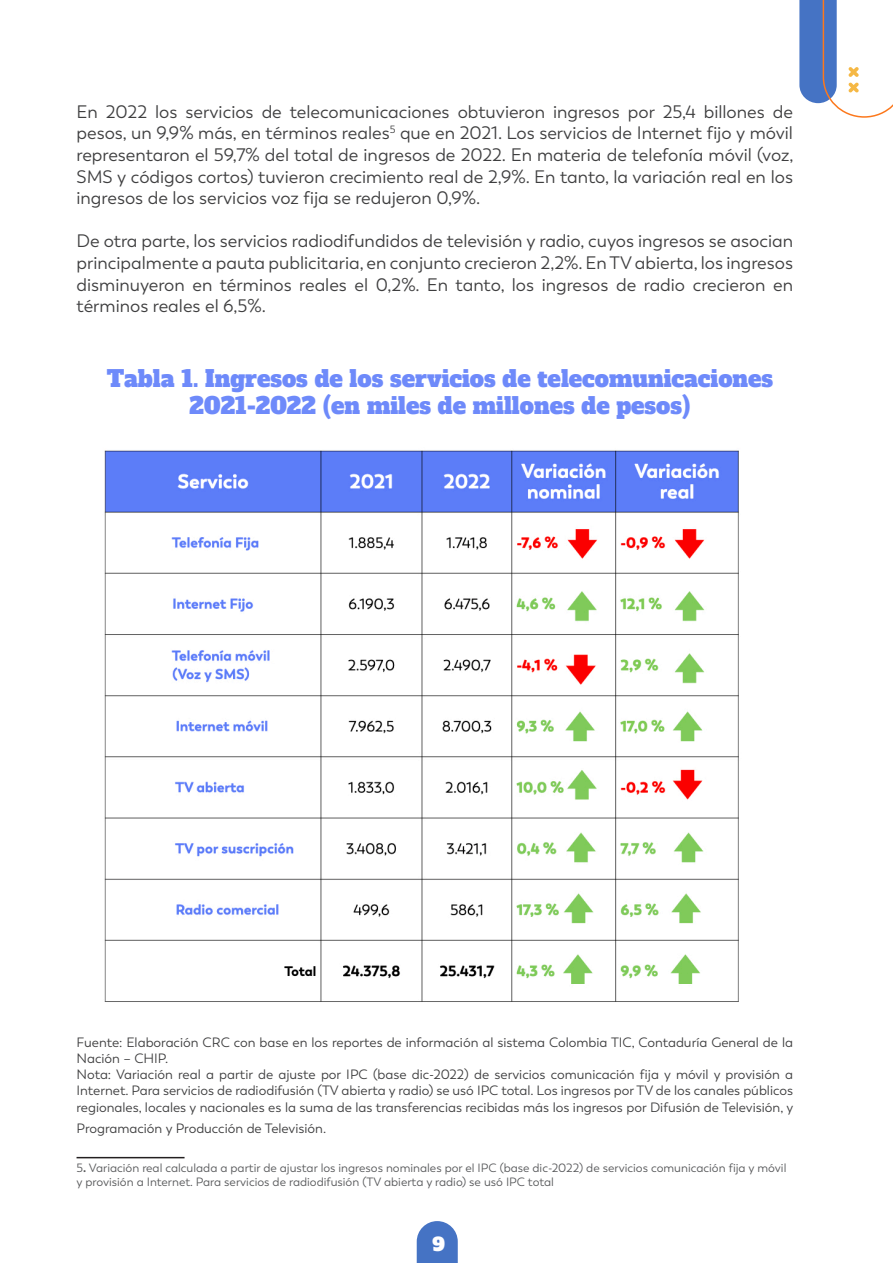
<style>
.page{position:relative;width:893px;height:1263px;background:#fff}
.page>*{position:absolute;margin:0;border:0;box-sizing:border-box;transform-origin:0 0}
.t1{font:22.5px/27px "Alfa Slab One";color:#6e8afa;text-align:center}
.t2{font:18px/21.6px "Boston";color:#3e3e3f;text-align:justify}
.t3{font:18px "Alfa Slab One";color:#fff}
.Fuente{font:13.5px/16.2px "Boston";color:#3e3e3f}
.t4{font:12px/14.4px "Boston";color:#57585a}
.s1{font-weight:700}
</style>
<div class="page">
<svg style="left:417px;top:1221px;width:41px;height:42px;background:#5982ca"></svg>
<svg style="left:799px;top:0;width:94px;height:118px"></svg>
<img style="left:104px;top:450px;width:635px;height:552px">
<hr style="left:77px;top:1157px;width:108px;height:1px;background:#231f20">
<p class="t2" style="left:77px;top:101px;width:718px">En 2022 los servicios de telecomunicaciones obtuvieron ingresos por 25,4 billones de pesos, un 9,9% más, en términos reales<sup>5</sup> que en 2021. Los servicios de Internet fijo y móvil representaron el 59,7% del total de ingresos de 2022. En materia de telefonía móvil (voz, SMS y códigos cortos) tuvieron crecimiento real de 2,9%. En tanto, la variación real en los ingresos de los servicios voz fija se redujeron 0,9%.</p>
<p class="t2" style="left:77px;top:231px;width:718px">De otra parte, los servicios radiodifundidos de televisión y radio, cuyos ingresos se asocian principalmente a pauta publicitaria, en conjunto crecieron 2,2%. En TV abierta, los ingresos disminuyeron en términos reales el 0,2%. En tanto, los ingresos de radio crecieron en términos reales el 6,5%.</p>
<p class="t1" style="left:107px;top:363px;width:668px">Tabla 1. Ingresos de los servicios de telecomunicaciones<br>2021-2022 (en miles de millones de pesos)</p>
<p class="Fuente" style="left:77px;top:1034px;width:718px">Fuente: Elaboración CRC con base en los reportes de información al sistema Colombia TIC, Contaduría General de la<br>Nación – CHIP.</p>
<p class="Fuente" style="left:77px;top:1066px;width:718px;text-align:justify">Nota: Variación real a partir de ajuste por IPC (base dic-2022) de servicios comunicación fija y móvil y provisión a Internet. Para servicios de radiodifusión (TV abierta y radio) se usó IPC total. Los ingresos por TV de los canales públicos regionales, locales y nacionales es la suma de las transferencias recibidas más los ingresos por Difusión de Televisión, y</p>
<p class="Fuente" style="left:77px;top:1120px;width:251px">Programación y Producción de Televisión.</p>
<p class="t4" style="left:77px;top:1161px;width:711px">5<span class="s1">.</span> Variación real calculada a partir de ajustar los ingresos nominales por el IPC (base dic-2022) de servicios comunicación fija y móvil y provisión a Internet. Para servicios de radiodifusión (TV abierta y radio) se usó IPC total</p>
<p class="t3" style="left:432px;top:1228px;width:14px">9</p>
</div>
